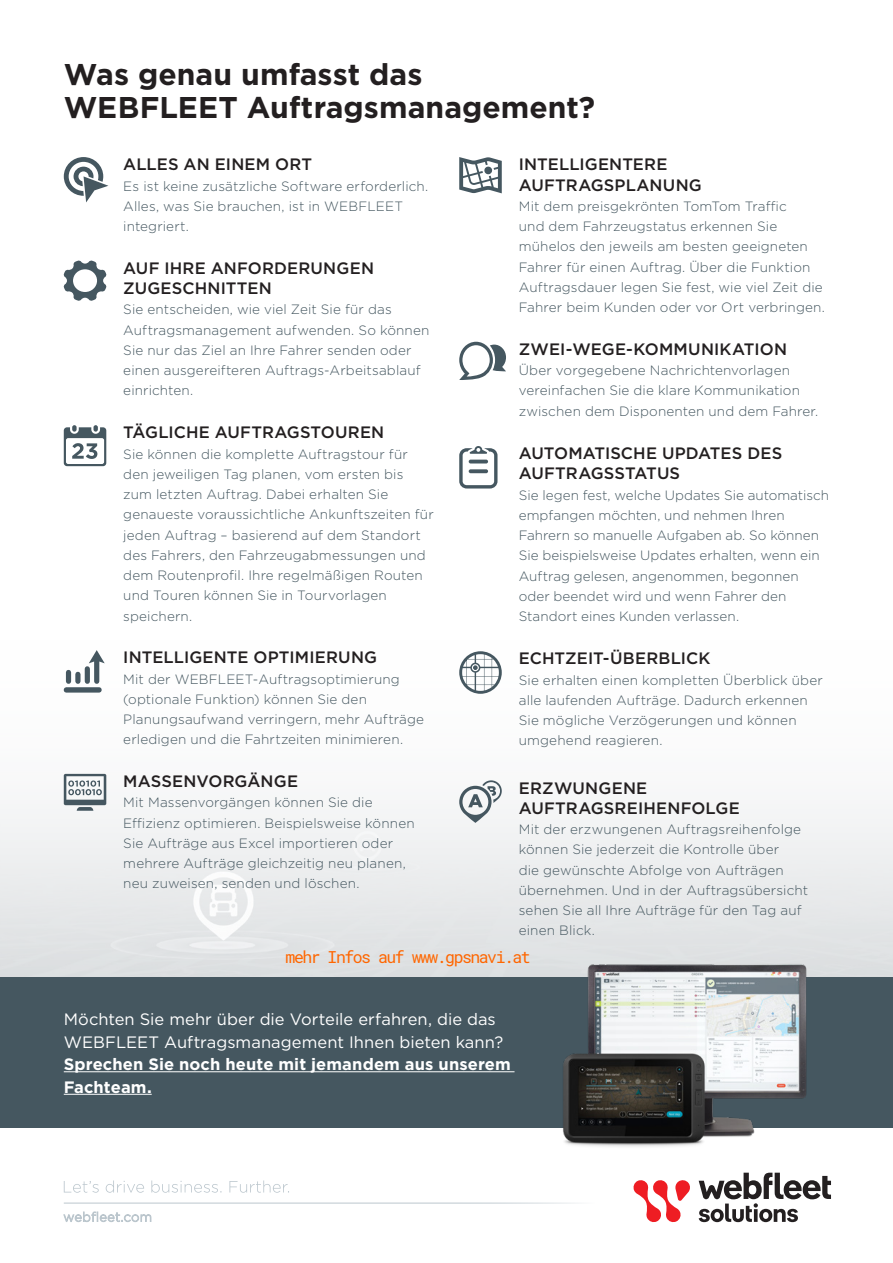
<style>
.page{position:relative;width:893px;height:1263px;background:#fff}
.page>*{position:absolute;margin:0;border:0;box-sizing:border-box;transform-origin:0 0}
.t1{font:700 30px/33px "Gotham";letter-spacing:.005em;color:#231f20}
.t2{font:500 16.5px/20.2px "Gotham";letter-spacing:.01em;color:#231f20}
.t3{font:16.5px/22.5px "Gotham";letter-spacing:.005em;color:#fff}
.t4{font:700 16.5px/22.5px "Gotham";letter-spacing:.005em;color:#fff}
.t5{font:16.5px "Roboto Mono";letter-spacing:-.09em;color:#f60}
.t6{font:300 13.5px/20.2px "Gotham";letter-spacing:.01em;color:#455760}
</style>
<div class="page">
<svg style="left:64px;top:1212px;width:87px;height:10px"></svg>
<svg style="left:64px;top:1180px;width:225px;height:13px"></svg>
<svg style="left:699px;top:1173px;width:132px;height:49px"></svg>
<svg style="left:633px;top:1180px;width:57px;height:43px"></svg>
<div style="left:0;top:977px;width:893px;height:151px;background:#455760"></div>
<hr style="left:64px;top:1203px;width:531px;height:1px;background:#bbc6cd">
<img style="left:535px;top:946px;width:296px;height:201px">
<hr style="left:64px;top:1071px;width:450px;height:1px;background:#fff">
<hr style="left:64px;top:1094px;width:88px;height:1px;background:#fff">
<svg style="left:64px;top:157px;width:44px;height:45px"></svg>
<svg style="left:64px;top:260px;width:43px;height:41px"></svg>
<svg style="left:64px;top:425px;width:42px;height:41px"></svg>
<svg style="left:89px;top:650px;width:16px;height:34px"></svg>
<div style="left:64px;top:687px;width:38px;height:6px;background:#455760;border-radius:3px"></div>
<div style="left:85px;top:666px;width:5px;height:18px;background:#455760;border-radius:3px"></div>
<div style="left:66px;top:670px;width:5px;height:14px;background:#455760;border-radius:3px"></div>
<div style="left:75px;top:672px;width:6px;height:12px;background:#455760;border-radius:3px"></div>
<svg style="left:64px;top:774px;width:42px;height:37px"></svg>
<svg style="left:459px;top:157px;width:43px;height:36px"></svg>
<svg style="left:459px;top:342px;width:47px;height:38px"></svg>
<svg style="left:459px;top:446px;width:38px;height:42px"></svg>
<hr style="left:469px;top:460px;width:19px;height:3px;background:#455760;border-radius:2px">
<svg style="left:469px;top:469px;width:19px;height:4px"></svg>
<svg style="left:459px;top:651px;width:43px;height:43px"></svg>
<svg style="left:459px;top:780px;width:43px;height:43px"></svg>
<h1 class="t1" style="left:64px;top:57px;width:533px">Was genau umfasst das<br>WEBFLEET Auftragsmanagement?</h1>
<p class="t2" style="left:123px;top:154px;width:190px">ALLES AN EINEM ORT</p>
<p class="t6" style="left:123px;top:175px;width:307px">Es ist keine zusätzliche Software erforderlich.<br>Alles, was Sie brauchen, ist in WEBFLEET integriert.</p>
<p class="t2" style="left:123px;top:258px;width:252px">AUF IHRE ANFORDERUNGEN<br>ZUGESCHNITTEN</p>
<p class="t6" style="left:123px;top:299px;width:308px">Sie entscheiden, wie viel Zeit Sie für das Auftragsmanagement aufwenden. So können Sie nur das Ziel an Ihre Fahrer senden oder einen ausgereifteren Auftrags-Arbeitsablauf einrichten.</p>
<p class="t2" style="left:123px;top:422px;width:263px">TÄGLICHE AUFTRAGSTOUREN</p>
<p class="t6" style="left:123px;top:443px;width:312px">Sie können die komplette Auftragstour für den jeweiligen Tag planen, vom ersten bis zum letzten Auftrag. Dabei erhalten Sie genaueste voraussichtliche Ankunftszeiten für jeden Auftrag – basierend auf dem Standort des Fahrers, den Fahrzeugabmessungen und dem Routenprofil. Ihre regelmäßigen Routen und Touren können Sie in Tourvorlagen speichern.</p>
<p class="t2" style="left:123px;top:647px;width:255px">INTELLIGENTE OPTIMIERUNG</p>
<p class="t6" style="left:123px;top:668px;width:302px">Mit der WEBFLEET-Auftragsoptimierung (optionale Funktion) können Sie den Planungsaufwand verringern, mehr Aufträge erledigen und die Fahrtzeiten minimieren.</p>
<p class="t2" style="left:123px;top:771px;width:176px">MASSENVORGÄNGE</p>
<p class="t6" style="left:123px;top:792px;width:293px">Mit Massenvorgängen können Sie die Effizienz optimieren. Beispielsweise können Sie Aufträge aus Excel importieren oder mehrere Aufträge gleichzeitig neu planen, neu zuweisen, senden und löschen.</p>
<p class="t2" style="left:519px;top:154px;width:185px">INTELLIGENTERE<br>AUFTRAGSPLANUNG</p>
<p class="t6" style="left:519px;top:195px;width:308px">Mit dem preisgekrönten TomTom Traffic<br>und dem Fahrzeugstatus erkennen Sie mühelos den jeweils am besten geeigneten Fahrer für einen Auftrag. Über die Funktion Auftragsdauer legen Sie fest, wie viel Zeit die Fahrer beim Kunden oder vor Ort verbringen.</p>
<p class="t2" style="left:519px;top:339px;width:270px">ZWEI-WEGE-KOMMUNIKATION</p>
<p class="t6" style="left:519px;top:360px;width:301px">Über vorgegebene Nachrichtenvorlagen vereinfachen Sie die klare Kommunikation zwischen dem Disponenten und dem Fahrer.</p>
<p class="t2" style="left:519px;top:443px;width:265px">AUTOMATISCHE UPDATES DES<br>AUFTRAGSSTATUS</p>
<p class="t6" style="left:519px;top:484px;width:312px">Sie legen fest, welche Updates Sie automatisch empfangen möchten, und nehmen Ihren Fahrern so manuelle Aufgaben ab. So können Sie beispielsweise Updates erhalten, wenn ein Auftrag gelesen, angenommen, begonnen oder beendet wird und wenn Fahrer den Standort eines Kunden verlassen.</p>
<p class="t2" style="left:519px;top:648px;width:193px">ECHTZEIT-ÜBERBLICK</p>
<p class="t6" style="left:519px;top:669px;width:306px">Sie erhalten einen kompletten Überblick über alle laufenden Aufträge. Dadurch erkennen Sie mögliche Verzögerungen und können umgehend reagieren.</p>
<p class="t2" style="left:519px;top:777px;width:223px">ERZWUNGENE<br>AUFTRAGSREIHENFOLGE</p>
<p class="t6" style="left:519px;top:819px;width:291px">Mit der erzwungenen Auftragsreihenfolge können Sie jederzeit die Kontrolle über<br>die gewünschte Abfolge von Aufträgen übernehmen. Und in der Auftragsübersicht sehen Sie all Ihre Aufträge für den Tag auf einen Blick.</p>
<p class="t5" style="left:286px;top:946px;width:247px">mehr Infos auf www.gpsnavi.at</p>
<p class="t3" style="left:64px;top:1008px;width:441px">Möchten Sie mehr über die Vorteile erfahren, die das<br>WEBFLEET Auftragsmanagement Ihnen bieten kann?</p>
<p class="t4" style="left:64px;top:1053px;width:449px">Sprechen Sie noch heute mit jemandem aus unserem<br>Fachteam.</p>
</div>
